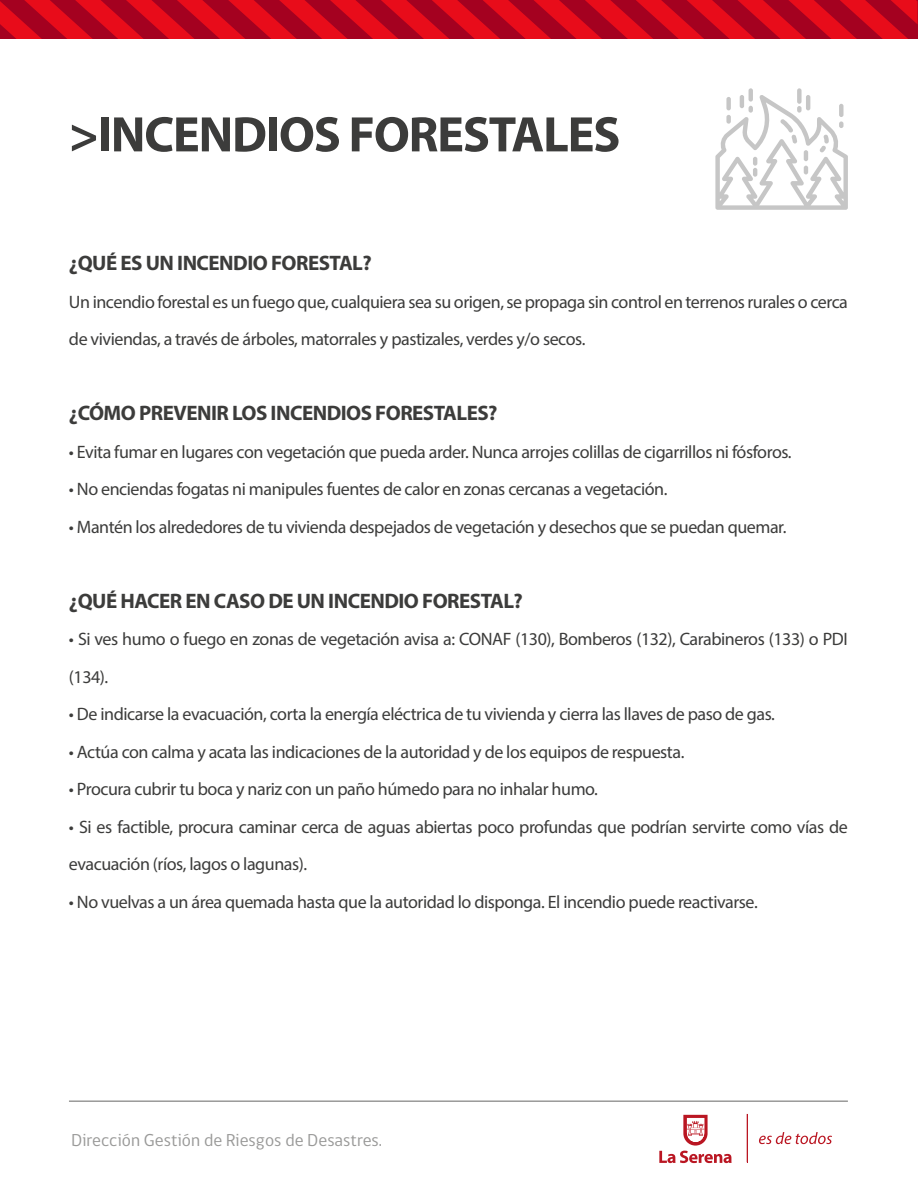
<style>
.page{position:relative;width:918px;height:1188px;background:#fff}
.page>*{position:absolute;margin:0;border:0;box-sizing:border-box;transform-origin:0 0}
.t1{font:700 50.25px "Myriad Pro";letter-spacing:-.025em;color:#3c3c3b}
.t2{font:700 21px "Myriad Pro";letter-spacing:-.025em;color:#3c3c3b}
.t3{font:18px/37.5px "Myriad Pro";letter-spacing:-.025em;color:#3c3c3b}
.t4{font:17.7px "gob CL";color:#999998}
</style>
<div class="page">
<svg style="left:659px;top:1115px;width:73px;height:48px"></svg>
<svg style="left:759px;top:1132px;width:73px;height:12px"></svg>
<hr style="left:747px;top:1114px;width:1px;height:48px;background:#ba1622">
<hr style="left:69px;top:1100px;width:779px;height:2px;background:#999998">
<svg style="left:0;top:0;width:918px;height:38px"></svg>
<div style="left:797px;top:88px;width:5px;height:16px;background:#c6c6c6;border-radius:2px"></div>
<hr style="left:749px;top:88px;width:4px;height:14px;background:#c6c6c6;border-radius:2px">
<svg style="left:715px;top:95px;width:133px;height:115px"></svg>
<h1 class="t1" style="left:69px;top:102px;width:553px">&gt;INCENDIOS FORESTALES</h1>
<p class="t2" style="left:69px;top:249px;width:304px">¿QUÉ ES UN INCENDIO FORESTAL?</p>
<p class="t3" style="left:69px;top:282px;width:781px">Un incendio forestal es un fuego que, cualquiera sea su origen, se propaga sin control en terrenos rurales o cerca de viviendas, a través de árboles, matorrales y pastizales, verdes y/o secos.</p>
<p class="t2" style="left:69px;top:399px;width:430px">¿CÓMO PREVENIR LOS INCENDIOS FORESTALES?</p>
<p class="t3" style="left:69px;top:432px;width:724px">• Evita fumar en lugares con vegetación que pueda arder. Nunca arrojes colillas de cigarrillos ni fósforos.</p>
<p class="t3" style="left:69px;top:470px;width:600px">• No enciendas fogatas ni manipules fuentes de calor en zonas cercanas a vegetación.</p>
<p class="t3" style="left:69px;top:507px;width:719px">• Mantén los alrededores de tu vivienda despejados de vegetación y desechos que se puedan quemar.</p>
<p class="t2" style="left:69px;top:587px;width:455px">¿QUÉ HACER EN CASO DE UN INCENDIO FORESTAL?</p>
<p class="t3" style="left:69px;top:620px;width:780px">• Si ves humo o fuego en zonas de vegetación avisa a: CONAF (130), Bomberos (132), Carabineros (133) o PDI (134).</p>
<p class="t3" style="left:69px;top:695px;width:707px">• De indicarse la evacuación, corta la energía eléctrica de tu vivienda y cierra las llaves de paso de gas.</p>
<p class="t3" style="left:69px;top:732px;width:617px">• Actúa con calma y acata las indicaciones de la autoridad y de los equipos de respuesta.</p>
<p class="t3" style="left:69px;top:770px;width:530px">• Procura cubrir tu boca y nariz con un paño húmedo para no inhalar humo.</p>
<p class="t3" style="left:69px;top:807px;width:780px">• Si es factible, procura caminar cerca de aguas abiertas poco profundas que podrían servirte como vías de evacuación (ríos, lagos o lagunas).</p>
<p class="t3" style="left:69px;top:882px;width:690px">• No vuelvas a un área quemada hasta que la autoridad lo disponga. El incendio puede reactivarse.</p>
<p class="t4" style="left:71px;top:1128px;width:312px">Dirección Gestión de Riesgos de Desastres.</p>
</div>
